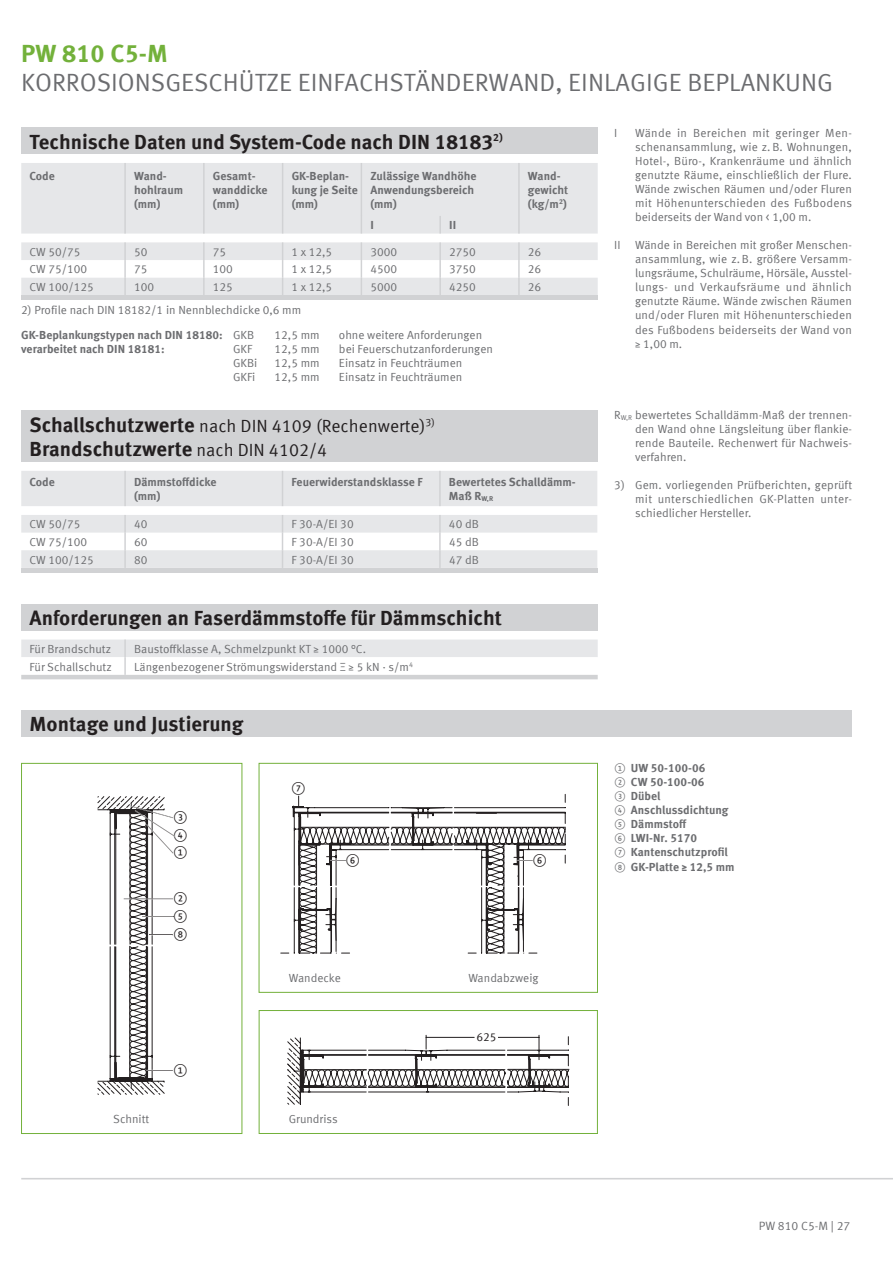
<style>
.page{position:relative;width:893px;height:1263px;background:#fff}
.page>*{position:absolute;margin:0;border:0;box-sizing:border-box;transform-origin:0 0}
.t1{font:24.9px "Meta Offc Pro Norm";color:#6c6d70}
.t2{font:700 24.9px "Meta Offc Pro";color:#73b13b}
.t3{font:700 20.55px "Meta Offc Pro";color:#231f20}
.t4{font:17.55px "Meta Offc Pro Norm";color:#231f20}
.t5{font:14.7px/17.4px "Corbel";color:#231f20}
.t6{font:12px "Meta Offc Pro Norm";color:#6c6d70}
.t7{font:11.7px/14.1px "Meta Offc Pro Norm";color:#6c6d70;text-align:justify}
.t8{font:700 11.7px/14.1px "Meta Offc Pro";color:#6c6d70}
.t9{font:11.7px "Meta Offc Pro Norm";color:#231f20}
.s1{font-family:"Meta Offc Pro Norm";font-weight:400}
.s2{font-family:"Meta Offc Pro";font-weight:700;font-size:20.55px}
.s3{font-family:"Meta Offc Pro Norm";font-weight:400;font-size:17.55px}
.s4{font-family:"Corbel";font-weight:400}
</style>
<div class="page">
<hr style="left:21px;top:1178px;width:872px;height:1px;background:#d1d2d4">
<div style="left:21px;top:128px;width:577px;height:26px;background:#d1d2d4"></div>
<div style="left:21px;top:295px;width:577px;height:5px;background:#d1d2d4"></div>
<svg style="left:21px;top:242px;width:577px;height:53px"></svg>
<div style="left:21px;top:163px;width:577px;height:71px;background:#e6e7e9"></div>
<div style="left:21px;top:410px;width:576px;height:52px;background:#d1d2d4"></div>
<div style="left:21px;top:471px;width:576px;height:35px;background:#e6e7e9"></div>
<hr style="left:21px;top:568px;width:576px;height:4px;background:#d1d2d4">
<svg style="left:21px;top:515px;width:576px;height:53px"></svg>
<hr style="left:124px;top:471px;width:2px;height:35px;background:#d1d2d4">
<hr style="left:282px;top:471px;width:1px;height:35px;background:#d1d2d4">
<hr style="left:439px;top:471px;width:2px;height:35px;background:#d1d2d4">
<div style="left:21px;top:710px;width:831px;height:27px;background:#d1d2d4"></div>
<div style="left:21px;top:604px;width:577px;height:27px;background:#d1d2d4"></div>
<svg style="left:21px;top:639px;width:577px;height:40px"></svg>
<div style="left:259px;top:763px;width:339px;height:229px;background:#fff;border:1px solid #73b13b"></div>
<div style="left:21px;top:763px;width:221px;height:371px;background:#fff;border:1px solid #73b13b"></div>
<div style="left:259px;top:1010px;width:339px;height:124px;background:#fff;border:1px solid #73b13b"></div>
<svg style="left:97px;top:796px;width:78px;height:299px"></svg>
<svg style="left:279px;top:762px;width:290px;height:344px"></svg>
<h1 class="t2" style="left:21px;top:33px;width:148px">PW 810 C5-M</h1>
<h1 class="t1" style="left:21px;top:64px;width:813px">KORROSIONSGESCHÜTZE EINFACHSTÄNDERWAND, EINLAGIGE BEPLANKUNG</h1>
<h2 class="t3" style="left:30px;top:126px;width:475px">Technische Daten und System-Code nach DIN 18183<sup>2)</sup></h2>
<p class="t8" style="left:30px;top:168px;width:27px">Code</p>
<p class="t8" style="left:134px;top:168px;width:50px">Wand&shy;hohlraum (mm)</p>
<p class="t8" style="left:213px;top:168px;width:56px">Gesamt&shy;wanddicke (mm)</p>
<p class="t8" style="left:292px;top:168px;width:68px">GK-Beplan&shy;kung je Seite (mm)</p>
<p class="t8" style="left:370px;top:168px;width:108px">Zulässige Wandhöhe<br>Anwendungsbereich (mm)</p>
<p class="t8" style="left:528px;top:168px;width:42px">Wand&shy;gewicht (kg/m<sup>2</sup>)</p>
<p class="t8" style="left:370px;top:217px;width:5px">I</p>
<p class="t8" style="left:449px;top:217px;width:8px">II</p>
<p class="t7" style="left:30px;top:244px;width:52px">CW 50/75</p>
<p class="t7" style="left:134px;top:244px;width:15px">50</p>
<p class="t7" style="left:213px;top:244px;width:15px">75</p>
<p class="t7" style="left:292px;top:244px;width:42px">1 x 12,5</p>
<p class="t7" style="left:370px;top:244px;width:28px">3000</p>
<p class="t7" style="left:449px;top:244px;width:28px">2750</p>
<p class="t7" style="left:528px;top:244px;width:15px">26</p>
<p class="t7" style="left:30px;top:261px;width:59px">CW 75/100</p>
<p class="t7" style="left:134px;top:261px;width:15px">75</p>
<p class="t7" style="left:213px;top:261px;width:22px">100</p>
<p class="t7" style="left:292px;top:261px;width:42px">1 x 12,5</p>
<p class="t7" style="left:370px;top:261px;width:28px">4500</p>
<p class="t7" style="left:449px;top:261px;width:28px">3750</p>
<p class="t7" style="left:528px;top:261px;width:15px">26</p>
<p class="t7" style="left:30px;top:279px;width:66px">CW 100/125</p>
<p class="t7" style="left:134px;top:279px;width:22px">100</p>
<p class="t7" style="left:213px;top:279px;width:22px">125</p>
<p class="t7" style="left:292px;top:279px;width:42px">1 x 12,5</p>
<p class="t7" style="left:370px;top:279px;width:28px">5000</p>
<p class="t7" style="left:449px;top:279px;width:28px">4250</p>
<p class="t7" style="left:528px;top:279px;width:15px">26</p>
<p class="t7" style="left:614px;top:125px;width:5px">I</p>
<p class="t7" style="left:635px;top:125px;width:218px">Wände in Bereichen mit geringer Men&shy;schenansammlung, wie z.B. Wohnungen, Hotel-, Büro-, Krankenräume und ähnlich genutzte Räume, einschließlich der Flure.<br>Wände zwischen Räumen und/oder Fluren mit Höhenunterschieden des Fußbodens beiderseits der Wand von &lt; 1,00 m.</p>
<p class="t7" style="left:635px;top:237px;width:218px;text-indent:-21px">II Wände in Bereichen mit großer Menschen&shy;ansammlung, wie z.B. größere Versamm&shy;lungsräume, Schulräume, Hörsäle, Ausstel&shy;lungs- und Verkaufsräume und ähnlich genutzte Räume. Wände zwischen Räumen und/oder Fluren mit Höhenunterschieden des Fußbodens beiderseits der Wand von ≥ 1,00 m.</p>
<p class="t7" style="left:21px;top:302px;width:282px">2) Profile nach DIN 18182/1 in Nennblechdicke 0,6 mm</p>
<p class="t8" style="left:21px;top:327px;width:234px">GK-Beplankungstypen nach DIN 18180: <span class="s1">GKB</span></p>
<p class="t7" style="left:275px;top:327px;width:47px">12,5 mm</p>
<p class="t7" style="left:339px;top:327px;width:145px">ohne weitere Anforderungen</p>
<p class="t8" style="left:21px;top:341px;width:145px">verarbeitet nach DIN 18181:</p>
<p class="t7" style="left:233px;top:341px;width:21px">GKF</p>
<p class="t7" style="left:275px;top:341px;width:47px">12,5 mm</p>
<p class="t7" style="left:339px;top:341px;width:155px">bei Feuerschutzanforderungen</p>
<p class="t7" style="left:233px;top:355px;width:26px">GKBi</p>
<p class="t7" style="left:275px;top:355px;width:47px">12,5 mm</p>
<p class="t7" style="left:339px;top:355px;width:125px">Einsatz in Feuchträumen</p>
<p class="t7" style="left:233px;top:369px;width:24px">GKFi</p>
<p class="t7" style="left:275px;top:369px;width:47px">12,5 mm</p>
<p class="t7" style="left:339px;top:369px;width:125px">Einsatz in Feuchträumen</p>
<h3 class="t4" style="left:30px;top:412px;width:407px"><span class="s2">Schallschutzwerte</span> nach DIN 4109 (Rechenwerte)<sup>3)</sup></h3>
<h2 class="t3" style="left:30px;top:433px;width:299px">Brandschutzwerte <span class="s3">nach DIN 4102/4</span></h2>
<p class="t8" style="left:30px;top:474px;width:27px">Code</p>
<p class="t8" style="left:134px;top:474px;width:84px">Dämmstoffdicke (mm)</p>
<p class="t8" style="left:292px;top:474px;width:133px">Feuerwiderstandsklasse F</p>
<p class="t8" style="left:449px;top:474px;width:128px">Bewertetes Schalldämm-<br>Maß R<sub>W,R</sub></p>
<p class="t7" style="left:30px;top:516px;width:52px">CW 50/75</p>
<p class="t7" style="left:134px;top:516px;width:15px">40</p>
<p class="t7" style="left:292px;top:516px;width:64px">F 30-A/EI 30</p>
<p class="t7" style="left:449px;top:516px;width:31px">40 dB</p>
<p class="t7" style="left:30px;top:534px;width:59px">CW 75/100</p>
<p class="t7" style="left:134px;top:534px;width:15px">60</p>
<p class="t7" style="left:292px;top:534px;width:64px">F 30-A/EI 30</p>
<p class="t7" style="left:449px;top:534px;width:31px">45 dB</p>
<p class="t7" style="left:30px;top:552px;width:66px">CW 100/125</p>
<p class="t7" style="left:134px;top:552px;width:15px">80</p>
<p class="t7" style="left:292px;top:552px;width:64px">F 30-A/EI 30</p>
<p class="t7" style="left:449px;top:552px;width:31px">47 dB</p>
<h2 class="t3" style="left:30px;top:602px;width:474px">Anforderungen an Faserdämmstoffe für Dämmschicht</h2>
<p class="t7" style="left:30px;top:641px;width:83px">Für Brandschutz</p>
<p class="t7" style="left:134px;top:641px;width:233px">Baustoffklasse A, Schmelzpunkt KT ≥ 1000 °C.</p>
<p class="t7" style="left:30px;top:659px;width:84px">Für Schallschutz</p>
<p class="t7" style="left:134px;top:659px;width:280px">Längenbezogener Strömungswiderstand Ξ ≥ 5 kN · s/m<sup>4</sup></p>
<h2 class="t3" style="left:30px;top:708px;width:215px">Montage und Justierung</h2>
<p class="t5" style="left:173px;top:808px;width:15px">③<br>④</p>
<p class="t5" style="left:173px;top:843px;width:15px">①</p>
<p class="t5" style="left:173px;top:889px;width:15px">②</p>
<p class="t5" style="left:173px;top:907px;width:15px;line-height:18px">⑤<br>⑧</p>
<p class="t7" style="left:113px;top:1111px;width:38px">Schnitt</p>
<p class="t5" style="left:173px;top:1061px;width:15px">①</p>
<p class="t5" style="left:292px;top:779px;width:15px">⑦</p>
<p class="t5" style="left:295px;top:791px;width:15px">⑦</p>
<p class="t5" style="left:346px;top:851px;width:15px">⑥</p>
<p class="t5" style="left:349px;top:862px;width:15px">⑥</p>
<p class="t5" style="left:533px;top:851px;width:15px">⑥</p>
<p class="t5" style="left:536px;top:862px;width:15px">⑥</p>
<p class="t7" style="left:289px;top:970px;width:54px">Wandecke</p>
<p class="t7" style="left:468px;top:970px;width:72px">Wandabzweig</p>
<p class="t7" style="left:289px;top:1111px;width:50px">Grundriss</p>
<p class="t9" style="left:477px;top:1028px;width:21px">625</p>
<p class="t7" style="left:635px;top:407px;width:218px;text-indent:-21px">R<sub>W,R</sub> bewertetes Schalldämm-Maß der trennen&shy;den Wand ohne Längsleitung über flankie&shy;rende Bauteile. Rechenwert für Nachweis&shy;verfahren.</p>
<p class="t7" style="left:635px;top:477px;width:219px;text-indent:-21px">3) Gem. vorliegenden Prüfberichten, geprüft mit unterschiedlichen GK-Platten unter&shy;schiedlicher Hersteller.</p>
<p class="t8" style="left:614px;top:760px;width:122px"><span class="s4">①</span> UW 50-100-06<br><span class="s4">②</span> CW 50-100-06<br><span class="s4">③</span> Dübel<br><span class="s4">④</span> Anschlussdichtung<br><span class="s4">⑤</span> Dämmstoff<br><span class="s4">⑥</span> LWI-Nr. 5170<br><span class="s4">⑦</span> Kantenschutzprofil<br><span class="s4">⑧</span> GK-Platte ≥ 12,5 mm</p>
<p class="t6" style="left:759px;top:1216px;width:93px">PW 810 C5-M | 27</p>
</div>
